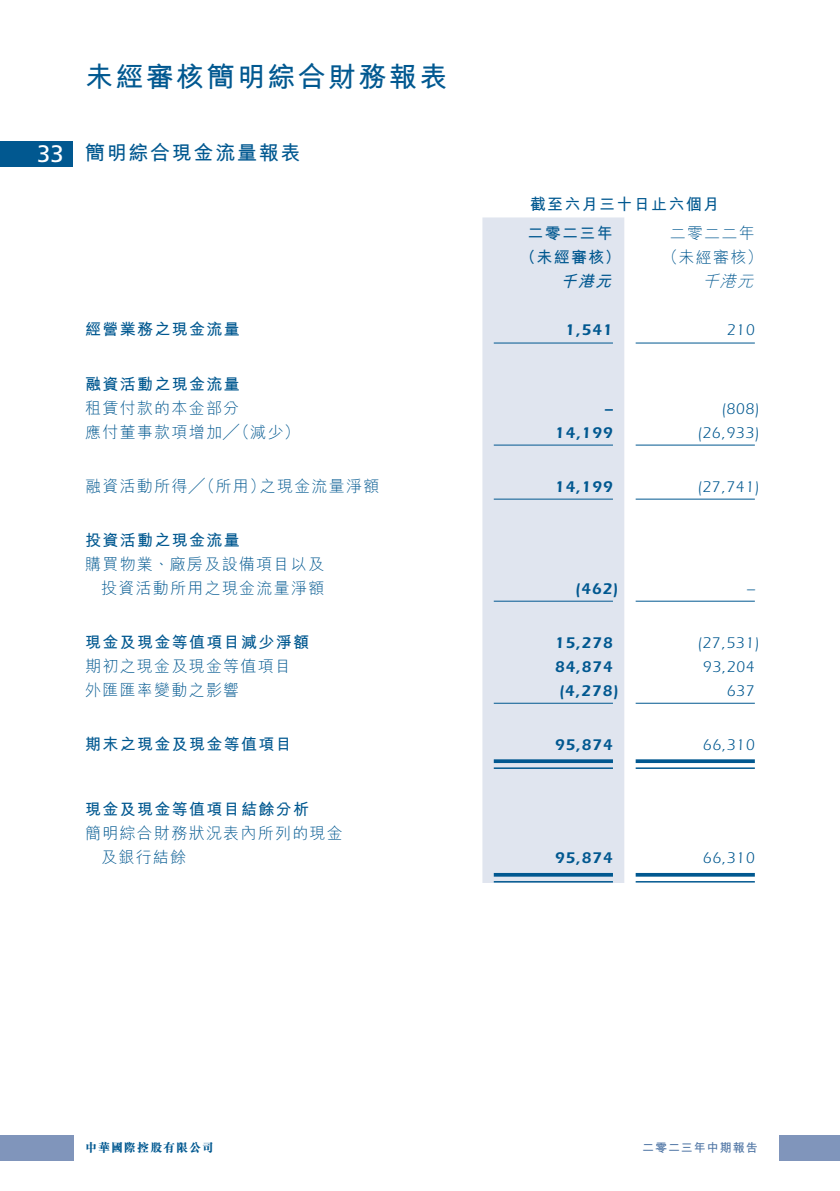
<style>
.page{position:relative;width:840px;height:1191px;background:#fff}
.page>*{position:absolute;margin:0;border:0;box-sizing:border-box;transform-origin:0 0}
.t1{font:700 28px "M Hei HK";letter-spacing:.085em;color:#015890}
.t2{font:23.8px "Frutiger LT Std";color:#fff}
.t3{font:700 20px "M Hei HK";letter-spacing:.085em;color:#015890}
.t4{font:300 16px "M Hei HK";letter-spacing:.08em;color:#015890}
.t5{font:700 16px "M Hei HK";letter-spacing:.08em;color:#015890}
.t6{font:16px "ITC Eras Std";letter-spacing:.03em;color:#015890}
.t7{font:600 16px "ITC Eras Std";letter-spacing:.03em;color:#015890}
.t8{font:italic 300 16px "M Hei HK";color:#015890}
.t9{font:italic 700 16px "M Hei HK";color:#015890}
.t10{font:800 12px "M Sung HK";letter-spacing:.08em;color:#015890}
.t11{font:700 12px "M Hei HK";letter-spacing:.08em;color:#4c73a3}
.s1{font-family:"M Sung HK"}
</style>
<div class="page">
<div style="left:0;top:1135px;width:74px;height:25px;background:#8095bb"></div>
<div style="left:779px;top:1135px;width:60px;height:25px;background:#8095bb"></div>
<div style="left:0;top:142px;width:72px;height:25px;background:#015890"></div>
<div style="left:482px;top:217px;width:142px;height:666px;background:#e0e5ef"></div>
<hr style="left:493px;top:342px;width:119px;height:1px;background:#015890">
<hr style="left:635px;top:342px;width:119px;height:1px;background:#015890">
<hr style="left:493px;top:444px;width:119px;height:1px;background:#015890">
<hr style="left:635px;top:444px;width:119px;height:1px;background:#015890">
<hr style="left:493px;top:498px;width:119px;height:1px;background:#015890">
<hr style="left:635px;top:498px;width:119px;height:1px;background:#015890">
<hr style="left:493px;top:600px;width:119px;height:1px;background:#015890">
<hr style="left:635px;top:600px;width:119px;height:1px;background:#015890">
<hr style="left:493px;top:702px;width:119px;height:1px;background:#015890">
<hr style="left:635px;top:702px;width:119px;height:1px;background:#015890">
<svg style="left:493px;top:759px;width:119px;height:4px"></svg>
<hr style="left:493px;top:767px;width:119px;height:2px;background:#015890">
<svg style="left:635px;top:759px;width:119px;height:4px"></svg>
<hr style="left:635px;top:767px;width:119px;height:2px;background:#015890">
<hr style="left:493px;top:873px;width:119px;height:3px;background:#015890">
<hr style="left:493px;top:881px;width:119px;height:1px;background:#015890">
<hr style="left:635px;top:873px;width:119px;height:3px;background:#015890">
<hr style="left:635px;top:881px;width:119px;height:1px;background:#015890">
<h2 class="t2" style="left:37px;top:140px;width:28px">33</h2>
<h1 class="t1" style="left:85px;top:57px;width:363px">未經審核簡明綜合財務報表</h1>
<p class="t3" style="left:85px;top:138px;width:217px">簡明綜合現金流量報表</p>
<p class="t5" style="left:85px;top:318px;width:156px">經營業務之現金流量</p>
<p class="t5" style="left:85px;top:372px;width:156px">融資活動之現金流量</p>
<p class="t4" style="left:85px;top:396px;width:155px">租賃付款的本金部分</p>
<p class="t4" style="left:85px;top:420px;width:216px">應付董事款項增加<span class="s1">╱</span>（減少(</p>
<p class="t4" style="left:85px;top:474px;width:182px">融資活動所得<span class="s1">╱</span>（所用）</p>
<p class="t5" style="left:85px;top:528px;width:156px">投資活動之現金流量</p>
<p class="t4" style="left:85px;top:552px;width:240px">購買物業、廠房及設備項目以及</p>
<p class="t4" style="left:260px;top:474px;width:121px">之現金流量淨額</p>
<p class="t4" style="left:101px;top:576px;width:224px">投資活動所用之現金流量淨額</p>
<p class="t5" style="left:85px;top:630px;width:225px">現金及現金等值項目減少淨額</p>
<p class="t4" style="left:85px;top:654px;width:207px">期初之現金及現金等值項目</p>
<p class="t4" style="left:85px;top:678px;width:155px">外匯匯率變動之影響</p>
<p class="t5" style="left:85px;top:732px;width:208px">期末之現金及現金等值項目</p>
<p class="t5" style="left:85px;top:798px;width:225px">現金及現金等值項目結餘分析</p>
<p class="t4" style="left:85px;top:822px;width:259px">簡明綜合財務狀況表內所列的現金</p>
<p class="t4" style="left:101px;top:846px;width:86px">及銀行結餘</p>
<p class="t5" style="left:529px;top:192px;width:191px">截至六月三十日止六個月</p>
<p class="t4" style="left:669px;top:222px;width:86px">二零二二年</p>
<p class="t5" style="left:527px;top:222px;width:87px">二零二三年</p>
<p class="t5" style="left:519px;top:246px;width:102px">（未經審核）</p>
<p class="t4" style="left:661px;top:246px;width:102px">（未經審核(</p>
<p class="t9" style="left:560px;top:270px;width:58px">千港元</p>
<p class="t8" style="left:702px;top:270px;width:58px">千港元</p>
<p class="t7" style="left:565px;top:321px;width:49px">1,541</p>
<p class="t6" style="left:726px;top:321px;width:30px">210</p>
<p class="t7" style="left:604px;top:399px;width:9px">–</p>
<p class="t6" style="left:721px;top:399px;width:39px">)808(</p>
<p class="t7" style="left:554px;top:423px;width:60px">14,199</p>
<p class="t6" style="left:697px;top:423px;width:63px">)26,933(</p>
<p class="t7" style="left:554px;top:477px;width:60px">14,199</p>
<p class="t6" style="left:697px;top:477px;width:63px">)27,741(</p>
<p class="t7" style="left:574px;top:579px;width:45px">)462(</p>
<p class="t6" style="left:746px;top:579px;width:9px">–</p>
<p class="t7" style="left:554px;top:633px;width:60px">15,278</p>
<p class="t6" style="left:697px;top:633px;width:63px">)27,531(</p>
<p class="t7" style="left:554px;top:657px;width:60px">84,874</p>
<p class="t6" style="left:702px;top:657px;width:53px">93,204</p>
<p class="t7" style="left:558px;top:681px;width:61px">)4,278(</p>
<p class="t6" style="left:726px;top:681px;width:30px">637</p>
<p class="t7" style="left:554px;top:735px;width:60px">95,874</p>
<p class="t6" style="left:702px;top:735px;width:53px">66,310</p>
<p class="t7" style="left:554px;top:848px;width:60px">95,874</p>
<p class="t6" style="left:702px;top:849px;width:53px">66,310</p>
<p class="t10" style="left:85px;top:1139px;width:130px">中華國際控股有限公司</p>
<p class="t11" style="left:641px;top:1139px;width:117px">二零二三年中期報告</p>
</div>
